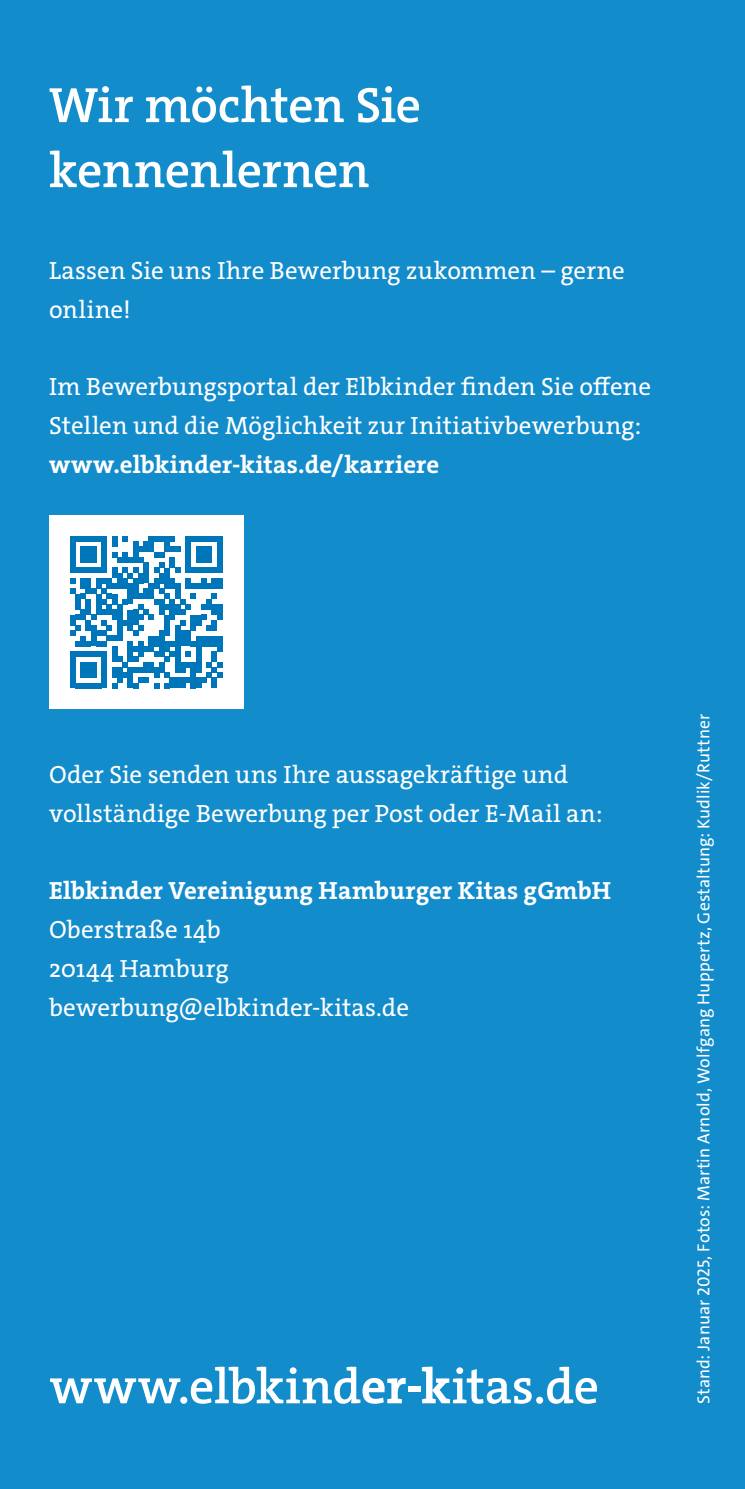
<style>
.page{position:relative;width:745px;height:1489px;background:#fff}
.page>*{position:absolute;margin:0;border:0;box-sizing:border-box;transform-origin:0 0}
.t1{font:600 50px/65px "The Serif E2 s";letter-spacing:-.01em;color:#fff}
.t2{font:25px/38.8px "The Serif E2 s";letter-spacing:.005em;color:#fff}
.t3{font:700 25px "The Serif E2 s";letter-spacing:.005em;color:#fff}
.t4{font:17.5px "The Sans E4 s";letter-spacing:.01em;color:#fff}
.s1{font-weight:700}
</style>
<div class="page">
<div style="left:0;top:0;width:744px;height:1488px;background:#138ccb"></div>
<div style="left:49px;top:515px;width:194px;height:194px;background:#fff"></div>
<svg style="left:70px;top:536px;width:152px;height:152px"></svg>
<h1 class="t1" style="left:49px;top:73px;width:373px">Wir möchten Sie kennenlernen</h1>
<p class="t2" style="left:49px;top:251px;width:577px">Lassen Sie uns Ihre Bewerbung zukommen – gerne online!</p>
<p class="t2" style="left:49px;top:367px;width:603px">Im Bewerbungsportal der Elbkinder finden Sie offene<br>Stellen und die Möglichkeit zur Initiativbewerbung:</p>
<p class="t3" style="left:49px;top:448px;width:391px">www.elbkinder-kitas.de/karriere</p>
<p class="t2" style="left:49px;top:755px;width:554px">Oder Sie senden uns Ihre aussagekräftige und vollständige Bewerbung per Post oder E-Mail an:</p>
<p class="t3" style="left:49px;top:874px;width:563px">Elbkinder Vereinigung Hamburger Kitas gGmbH</p>
<p class="t2" style="left:49px;top:910px;width:361px">Oberstraße 14b<br>20144 Hamburg bewerbung@elbkinder-kitas.de</p>
<h1 class="t1" style="left:50px;top:1354px;width:550px">www.elbkind<span class="s1">er-k</span>itas.de</h1>
<p class="t4" style="left:691px;top:1403px;width:691px;rotate:-90deg">Stand: Januar 2025, Fotos: Martin Arnold, Wolfgang Huppertz, Gestaltung: Kudlik/Ruttner</p>
</div>
